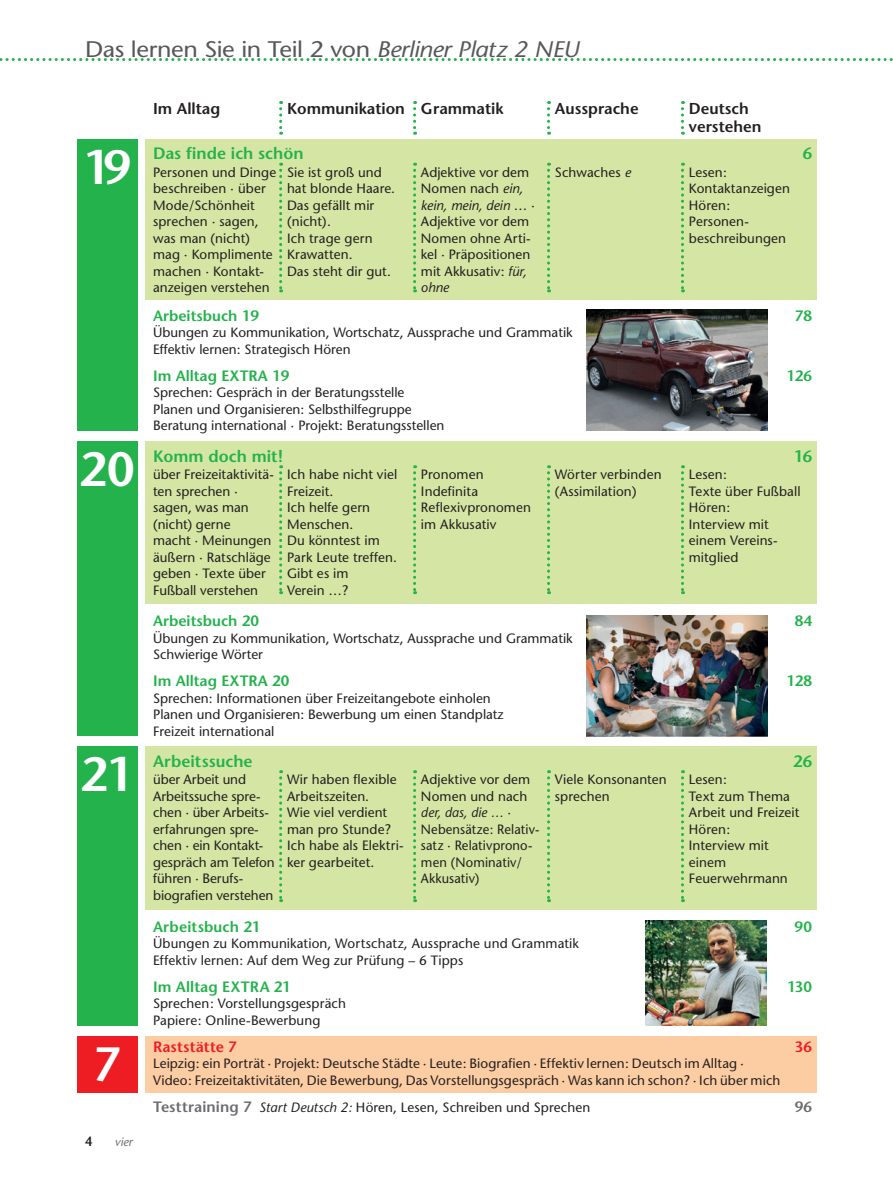
<style>
.page{position:relative;width:893px;height:1191px;background:#fff}
.page>*{position:absolute;margin:0;border:0;box-sizing:border-box;transform-origin:0 0}
.t1{font:600 48px "Stone Sans";color:#fff}
.t2{font:22.5px "Stone Sans";letter-spacing:-.015em;color:#57585a;scale:1.1 1}
.t3{font:600 16.5px "Stone Sans";color:#23b24b}
.t4{font:600 15.75px/18px "Stone Sans";color:#231f20}
.t5{font:600 15px "Stone Sans";color:#23b24b}
.t6{font:600 15px "Stone Sans";letter-spacing:.01em;color:#ee1d23}
.t7{font:600 15px "Stone Sans";color:#6c6d70}
.t8{font:13.5px/16.5px "Stone Sans";letter-spacing:.005em;color:#231f20}
.t9{font:600 13.5px "Stone Sans";color:#231f20;scale:.9 1}
.t10{font:italic 12px "Stone Sans";color:#6c6d70}
.s1{font-style:italic}
.s2{font-weight:600;font-size:15px;color:#6c6d70}
</style>
<div class="page">
<svg style="left:0;top:58px;width:893px;height:3px"></svg>
<div style="left:145px;top:139px;width:671px;height:160px;background:#d5e6a4"></div>
<div style="left:145px;top:441px;width:671px;height:163px;background:#d5e6a4"></div>
<div style="left:77px;top:139px;width:60px;height:291px;background:#23b24b"></div>
<div style="left:77px;top:441px;width:60px;height:294px;background:#23b24b"></div>
<svg style="left:279px;top:163px;width:3px;height:129px"></svg>
<svg style="left:413px;top:163px;width:3px;height:129px"></svg>
<svg style="left:547px;top:163px;width:3px;height:129px"></svg>
<svg style="left:681px;top:163px;width:3px;height:129px"></svg>
<svg style="left:279px;top:465px;width:3px;height:129px"></svg>
<svg style="left:413px;top:465px;width:3px;height:129px"></svg>
<svg style="left:547px;top:465px;width:3px;height:129px"></svg>
<svg style="left:681px;top:465px;width:3px;height:129px"></svg>
<svg style="left:279px;top:101px;width:3px;height:34px"></svg>
<svg style="left:413px;top:101px;width:3px;height:34px"></svg>
<svg style="left:547px;top:101px;width:3px;height:34px"></svg>
<svg style="left:681px;top:101px;width:3px;height:34px"></svg>
<div style="left:145px;top:746px;width:671px;height:163px;background:#d5e6a4"></div>
<div style="left:145px;top:1036px;width:671px;height:57px;background:#fccca2"></div>
<div style="left:77px;top:746px;width:60px;height:279px;background:#23b24b"></div>
<div style="left:77px;top:1036px;width:60px;height:57px;background:#ee1d23"></div>
<svg style="left:279px;top:770px;width:3px;height:132px"></svg>
<svg style="left:413px;top:770px;width:3px;height:132px"></svg>
<svg style="left:547px;top:770px;width:3px;height:132px"></svg>
<svg style="left:681px;top:770px;width:3px;height:132px"></svg>
<img style="left:645px;top:921px;width:122px;height:104px">
<img style="left:586px;top:615px;width:181px;height:121px">
<img style="left:586px;top:309px;width:181px;height:121px">
<h2 class="t2" style="left:85px;top:36px;width:451px">Das lernen Sie in Teil 2 von <span class="s1">Berliner Platz 2 NEU</span></h2>
<h1 class="t1" style="left:83px;top:138px;width:50px">19</h1>
<h1 class="t1" style="left:79px;top:440px;width:57px">20</h1>
<h1 class="t1" style="left:80px;top:745px;width:55px">21</h1>
<h1 class="t1" style="left:93px;top:1035px;width:29px">7</h1>
<p class="t9" style="left:85px;top:1133px;width:9px">4</p>
<p class="t10" style="left:115px;top:1134px;width:19px">vier</p>
<p class="t4" style="left:153px;top:99px;width:69px">Im Alltag</p>
<p class="t4" style="left:287px;top:99px;width:218px">Kommunikation Grammatik</p>
<p class="t4" style="left:555px;top:99px;width:85px">Aussprache</p>
<p class="t4" style="left:689px;top:99px;width:74px">Deutsch verstehen</p>
<p class="t3" style="left:153px;top:143px;width:152px">Das finde ich schön</p>
<p class="t3" style="left:803px;top:143px;width:11px">6</p>
<p class="t8" style="left:153px;top:164px;width:125px">Personen und Dinge beschreiben · über<br>Mode/Schönheit sprechen · sagen, was man (nicht) mag · Komplimente machen · Kontakt&shy;anzeigen verstehen</p>
<p class="t8" style="left:287px;top:164px;width:110px">Sie ist groß und hat blonde Haare.<br>Das gefällt mir (nicht).<br>Ich trage gern<br>Krawatten.<br>Das steht dir gut.</p>
<p class="t8" style="left:555px;top:164px;width:78px">Schwaches <span class="s1">e</span></p>
<p class="t8" style="left:689px;top:164px;width:103px">Lesen:<br>Kontaktanzeigen<br>Hören:<br>Personen&shy;beschreibungen</p>
<p class="t8" style="left:421px;top:164px;width:116px">Adjektive vor dem<br>Nomen nach <span class="s1">ein, kein, mein, dein</span> … ·<br>Adjektive vor dem<br>Nomen ohne Arti&shy;kel · Präpositionen mit Akkusativ: <span class="s1">für, ohne</span></p>
<p class="t5" style="left:153px;top:306px;width:108px">Arbeitsbuch 19</p>
<p class="t5" style="left:795px;top:306px;width:19px">78</p>
<p class="t8" style="left:153px;top:324px;width:421px">Übungen zu Kommunikation, Wortschatz, Aussprache und Grammatik<br>Effektiv lernen: Strategisch Hören</p>
<p class="t5" style="left:153px;top:366px;width:138px">Im Alltag EXTRA 19</p>
<p class="t5" style="left:786px;top:366px;width:27px">126</p>
<p class="t8" style="left:153px;top:384px;width:293px">Sprechen: Gespräch in der Beratungsstelle<br>Planen und Organisieren: Selbsthilfegruppe<br>Beratung international · Projekt: Beratungsstellen</p>
<p class="t3" style="left:153px;top:446px;width:132px">Komm doch mit!</p>
<p class="t3" style="left:794px;top:446px;width:20px">16</p>
<p class="t8" style="left:153px;top:466px;width:122px">über Freizeitaktivitä&shy;ten sprechen · sagen, was man (nicht) gerne<br>macht · Meinungen äußern · Ratschläge geben · Texte über<br>Fußball verstehen</p>
<p class="t8" style="left:287px;top:466px;width:112px">Ich habe nicht viel<br>Freizeit.<br>Ich helfe gern<br>Menschen.<br>Du könntest im<br>Park Leute treffen.<br>Gibt es im<br>Verein …?</p>
<p class="t8" style="left:421px;top:466px;width:112px">Pronomen<br>Indefinita<br>Reflexivpronomen im Akkusativ</p>
<p class="t8" style="left:555px;top:466px;width:108px">Wörter verbinden (Assimilation)</p>
<p class="t8" style="left:689px;top:466px;width:113px">Lesen:<br>Texte über Fußball<br>Hören:<br>Interview mit einem Vereins&shy;mitglied</p>
<p class="t5" style="left:153px;top:612px;width:108px">Arbeitsbuch 20</p>
<p class="t5" style="left:795px;top:612px;width:19px">84</p>
<p class="t8" style="left:153px;top:629px;width:421px">Übungen zu Kommunikation, Wortschatz, Aussprache und Grammatik<br>Schwierige Wörter</p>
<p class="t5" style="left:153px;top:672px;width:138px">Im Alltag EXTRA 20</p>
<p class="t5" style="left:786px;top:672px;width:27px">128</p>
<p class="t8" style="left:153px;top:689px;width:352px">Sprechen: Informationen über Freizeitangebote einholen<br>Planen und Organisieren: Bewerbung um einen Standplatz<br>Freizeit international</p>
<p class="t3" style="left:153px;top:751px;width:101px">Arbeitssuche</p>
<p class="t3" style="left:793px;top:751px;width:21px">26</p>
<p class="t8" style="left:153px;top:771px;width:123px">über Arbeit und<br>Arbeitssuche spre&shy;chen · über Arbeits&shy;erfahrungen spre&shy;chen · ein Kontakt&shy;gespräch am Telefon führen · Berufs&shy;biografien verstehen</p>
<p class="t8" style="left:287px;top:771px;width:118px">Wir haben flexible<br>Arbeitszeiten.<br>Wie viel verdient man pro Stunde?<br>Ich habe als Elektri&shy;ker gearbeitet.</p>
<p class="t8" style="left:421px;top:771px;width:120px">Adjektive vor dem<br>Nomen und nach <span class="s1">der, das, die …</span> ·<br>Nebensätze: Relativ&shy;satz · Relativprono&shy;men (Nominativ/<br>Akkusativ)</p>
<p class="t8" style="left:555px;top:771px;width:113px">Viele Konsonanten sprechen</p>
<p class="t8" style="left:689px;top:771px;width:112px">Lesen:<br>Text zum Thema<br>Arbeit und Freizeit<br>Hören:<br>Interview mit einem<br>Feuerwehrmann</p>
<p class="t5" style="left:153px;top:917px;width:109px">Arbeitsbuch 21</p>
<p class="t5" style="left:795px;top:917px;width:19px">90</p>
<p class="t8" style="left:153px;top:935px;width:427px">Übungen zu Kommunikation, Wortschatz, Aussprache und Grammatik<br>Effektiv lernen: Auf dem Weg zur Prüfung – 6 Tipps</p>
<p class="t5" style="left:153px;top:977px;width:139px">Im Alltag EXTRA 21</p>
<p class="t5" style="left:787px;top:977px;width:27px">130</p>
<p class="t8" style="left:153px;top:995px;width:194px">Sprechen: Vorstellungsgespräch<br>Papiere: Online-Bewerbung</p>
<p class="t6" style="left:153px;top:1037px;width:85px">Raststätte 7</p>
<p class="t6" style="left:795px;top:1037px;width:19px">36</p>
<p class="t8" style="left:153px;top:1055px;width:629px">Leipzig: ein Porträt · Projekt: Deutsche Städte · Leute: Biografien · Effektiv lernen: Deutsch im Alltag ·<br>Video: Freizeitaktivitäten, Die Bewerbung, Das Vorstellungsgespräch · Was kann ich schon? · Ich über mich</p>
<p class="t8" style="left:153px;top:1099px;width:439px"><span class="s2">Testtraining 7</span> <span class="s1">Start Deutsch 2:</span> Hören, Lesen, Schreiben und Sprechen</p>
<p class="t7" style="left:795px;top:1097px;width:19px">96</p>
</div>
